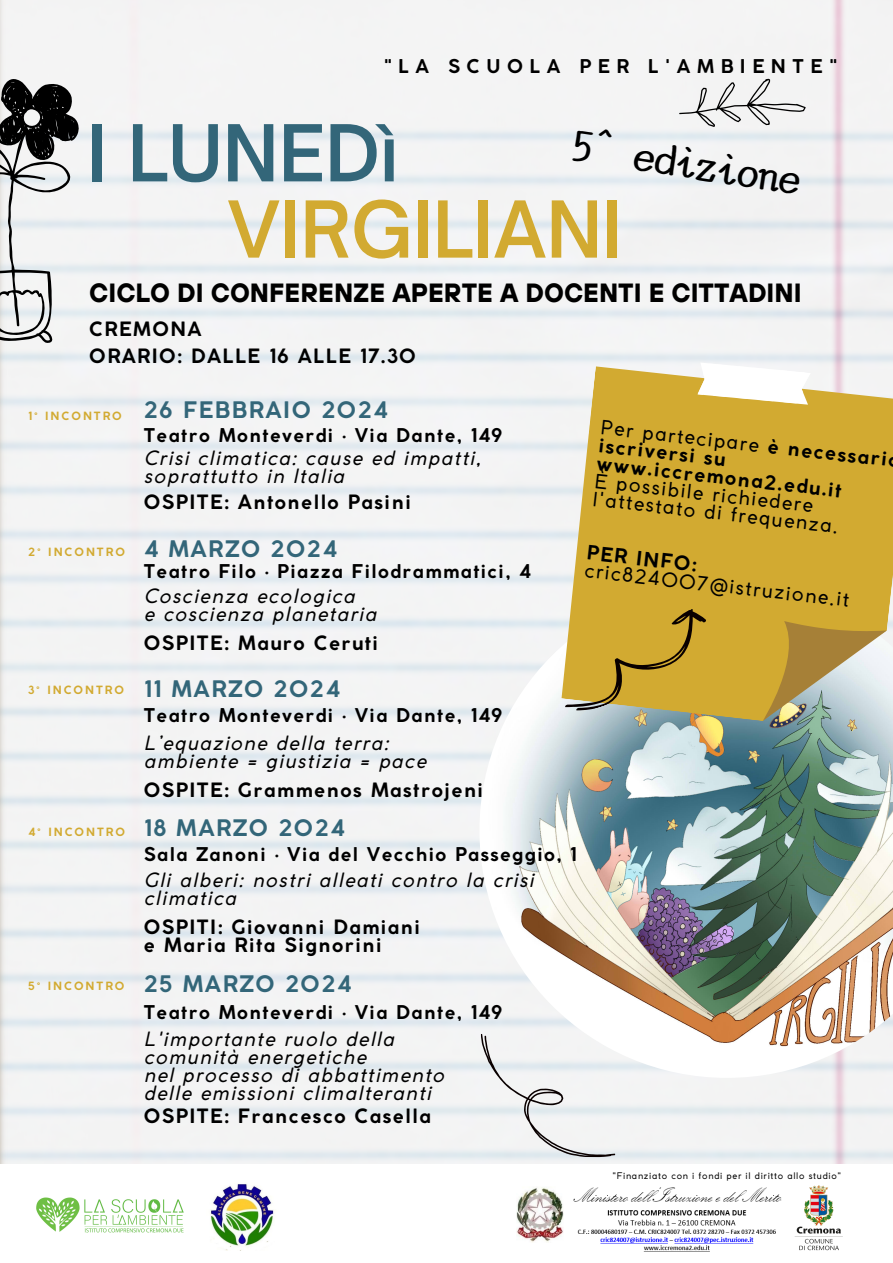
<style>
.page{position:relative;width:893px;height:1263px;background:#fff}
.page>*{position:absolute;margin:0;border:0;box-sizing:border-box;transform-origin:0 0}
.t1{font:600 75px "Open Sauce One";color:#d2aa31}
.t2{font:600 75px "Open Sauce One";color:#336679}
.t3{font:700 42px "Y Oz Font M90";color:#000}
.t4{font:700 26.25px "TT Hoves";color:#000}
.t5{font:700 22.5px "Coco Gothic";letter-spacing:.075em;color:#336679}
.t6{font:italic 19.5px/18px "Coco Gothic";letter-spacing:.075em;color:#000}
.t7{font:700 19.5px/27.6px "Coco Gothic";letter-spacing:.075em;color:#000}
.t8{font:19.5px "Coco Gothic";color:#000}
.t9{font:700 18.75px "Coco Gothic";letter-spacing:.075em;color:#000}
.t10{font:700 18.75px "Coco Gothic";letter-spacing:.35em;color:#000}
.t11{font:700 11.25px "Coco Gothic";letter-spacing:.175em;color:#d2aa31}
.t12{font:9px "Coco Gothic";letter-spacing:.075em;color:#000}
.s1{font-weight:700}
</style>
<div class="page">
<img style="left:479px;top:583px;width:414px;height:495px">
<img style="left:794px;top:1185px;width:49px;height:66px">
<img style="left:36px;top:1197px;width:148px;height:36px">
<img style="left:210px;top:1184px;width:65px;height:66px">
<svg style="left:0;top:79px;width:80px;height:264px"></svg>
<svg style="left:679px;top:79px;width:127px;height:48px"></svg>
<svg style="left:478px;top:1033px;width:140px;height:125px"></svg>
<svg style="left:558px;top:365px;width:335px;height:369px;background:#d3b24c"></svg>
<svg style="left:697px;top:362px;width:113px;height:43px"></svg>
<svg style="left:762px;top:618px;width:125px;height:116px;background:#baae80"></svg>
<svg style="left:548px;top:605px;width:174px;height:113px;background:#c9ab4e"></svg>
<img style="left:516px;top:1187px;width:266px;height:64px">
<svg style="left:596px;top:460px;width:33px;height:13px"></svg>
<h5 class="t10" style="left:384px;top:59px;width:454px">"LA SCUOLA PER L'AMBIENTE"</h5>
<p class="t2" style="left:87px;top:106px;width:313px">I LUNEDì</p>
<h5 class="t3" style="left:576px;top:123px;width:232px;rotate:9deg">5^ edizione</h5>
<h2 class="t1" style="left:227px;top:183px;width:397px">VIRGILIANI</h2>
<p class="t4" style="left:89px;top:276px;width:714px">CICLO DI CONFERENZE APERTE A DOCENTI E CITTADINI</p>
<h3 class="t7" style="left:89px;top:317px;width:328px">CREMONA<br>ORARIO: DALLE 16 ALLE 17.30</h3>
<p class="t11" style="left:28px;top:411px;width:95px">1° INCONTRO</p>
<p class="t11" style="left:28px;top:547px;width:98px">2° INCONTRO</p>
<h5 class="t11" style="left:28px;top:686px;width:97px">3° INCONTRO</h5>
<h5 class="t11" style="left:28px;top:828px;width:98px">4° INCONTRO</h5>
<p class="t11" style="left:28px;top:981px;width:98px">5° INCONTRO</p>
<h1 class="t5" style="left:144px;top:402px;width:245px">26 FEBBRAIO 2024</h1>
<p class="t9" style="left:144px;top:428px;width:360px">Teatro Monteverdi • Via Dante, 149</p>
<p class="t6" style="left:144px;top:450px;width:338px">Crisi climatica: cause ed impatti, soprattutto in Italia</p>
<p class="t7" style="left:144px;top:490px;width:269px">OSPITE: Antonello Pasini</p>
<h4 class="t5" style="left:144px;top:540px;width:194px">4 MARZO 2024</h4>
<p class="t9" style="left:144px;top:564px;width:388px">Teatro Filo • Piazza Filodrammatici, 4</p>
<p class="t6" style="left:144px;top:589px;width:234px">Coscienza ecologica<br>e coscienza planetaria</p>
<p class="t7" style="left:144px;top:631px;width:236px">OSPITE: Mauro Ceruti</p>
<p class="t8" style="left:601px;top:420px;width:289px;rotate:6deg">Per partecipare <span class="s1">è necessari</span></p>
<p class="t7" style="left:600px;top:433px;width:129px;rotate:6deg">iscriversi su</p>
<p class="t7" style="left:632px;top:455px;width:214px;rotate:6deg">w.iccremona2.edu.it</p>
<p class="t8" style="left:595px;top:474px;width:221px;rotate:6deg">È possibile richiedere</p>
<p class="t8" style="left:593px;top:492px;width:249px;rotate:6deg">l'attestato di frequenza.</p>
<p class="t7" style="left:588px;top:540px;width:112px;rotate:6deg">PER INFO:</p>
<p class="t8" style="left:585px;top:564px;width:267px;rotate:6deg">cric824007@istruzione.it</p>
<h6 class="t5" style="left:144px;top:680px;width:197px">11 MARZO 2024</h6>
<p class="t9" style="left:144px;top:708px;width:360px">Teatro Monteverdi • Via Dante, 149</p>
<p class="t6" style="left:144px;top:736px;width:284px">L’equazione della terra: ambiente = giustizia = pace</p>
<p class="t7" style="left:144px;top:778px;width:341px">OSPITE: Grammenos Mastrojeni</p>
<p class="t5" style="left:144px;top:820px;width:202px">18 MARZO 2024</p>
<p class="t9" style="left:144px;top:847px;width:434px">Sala Zanoni • Via del Vecchio Passeggio, 1</p>
<p class="t6" style="left:144px;top:872px;width:391px">Gli alberi: nostri alleati contro la crisi climatica</p>
<p class="t7" style="left:144px;top:919px;width:278px;line-height:18px">OSPITI: Giovanni Damiani e Maria Rita Signorini</p>
<h5 class="t5" style="left:144px;top:976px;width:208px">25 MARZO 2024</h5>
<p class="t9" style="left:144px;top:1005px;width:360px">Teatro Monteverdi • Via Dante, 149</p>
<p class="t6" style="left:144px;top:1031px;width:302px">L'importante ruolo della comunità energetiche<br>nel processo di abbattimento delle emissioni climalteranti</p>
<p class="t7" style="left:144px;top:1104px;width:289px">OSPITE: Francesco Casella</p>
<p class="t12" style="left:612px;top:1172px;width:230px">"Finanziato con i fondi per il diritto allo studio"</p>
</div>
